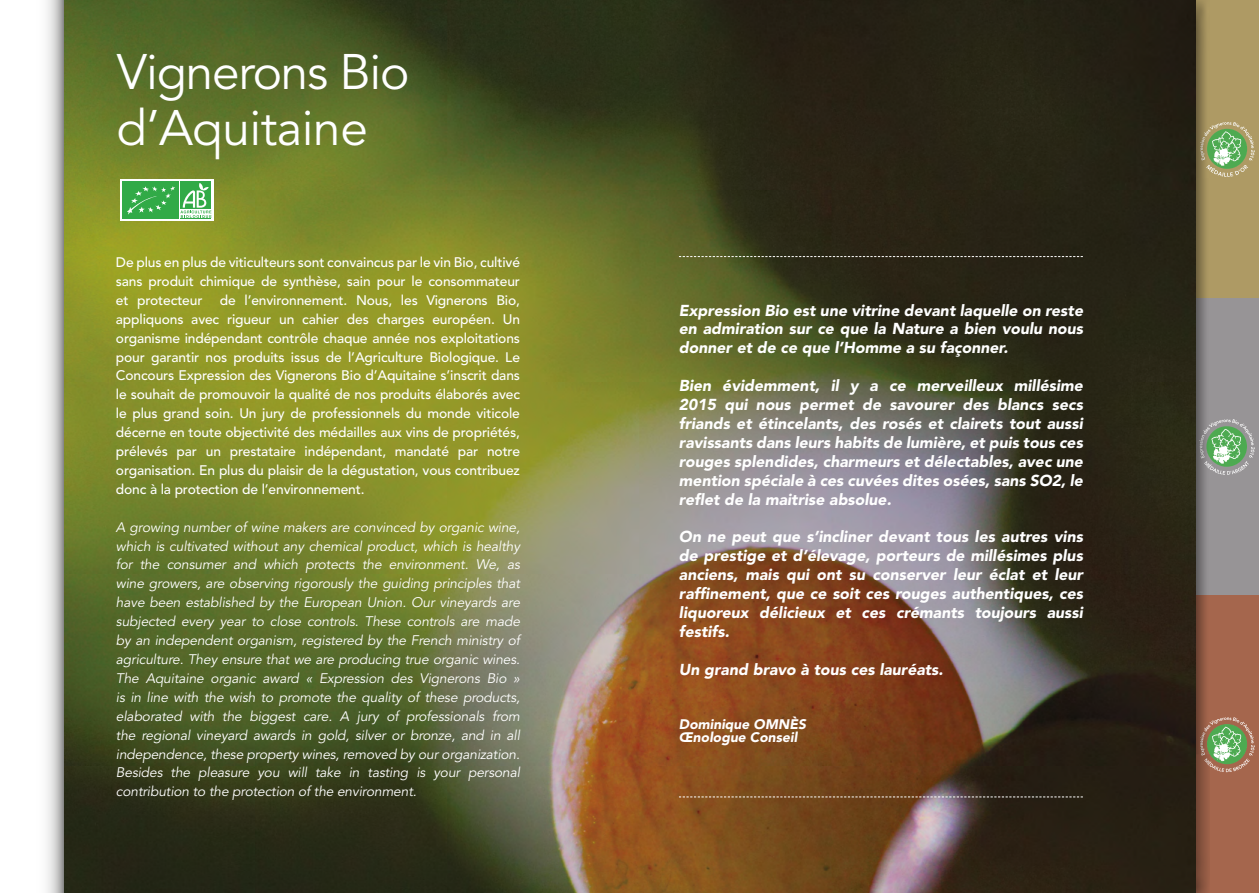
<style>
.page{position:relative;width:1259px;height:893px;background:#fff}
.page>*{position:absolute;margin:0;border:0;box-sizing:border-box;transform-origin:0 0}
.t1{font:49.5px/56.7px "Avenir";letter-spacing:-.02em;color:#fff}
.t2{font:italic 900 15.75px/18.9px "Avenir";color:#fff;text-align:justify}
.t3{font:italic 13.8px/18.9px "Avenir";letter-spacing:-.01em;color:#fff;text-align:justify}
.t4{font:500 13.8px/18.9px "Avenir";letter-spacing:-.01em;color:#fff;text-align:justify}
.t5{font:italic 900 13.8px/13.5px "Avenir";color:#fff}
</style>
<div class="page">
<div style="left:1195px;top:595px;width:64px;height:298px;background:#a5664d"></div>
<div style="left:1195px;top:298px;width:64px;height:297px;background:#979496"></div>
<div style="left:1195px;top:0;width:64px;height:298px;background:#ae9a64"></div>
<svg style="left:1209px;top:122px;width:45px;height:55px"></svg>
<svg style="left:1209px;top:717px;width:45px;height:55px"></svg>
<svg style="left:1209px;top:419px;width:45px;height:56px"></svg>
<div style="left:627px;top:0;width:582px;height:893px;background:#000;opacity:.41"></div>
<img style="left:64px;top:0;width:1131px;height:893px">
<svg style="left:47px;top:0;width:17px;height:893px"></svg>
<svg style="left:120px;top:180px;width:93px;height:41px"></svg>
<div style="left:122px;top:182px;width:56px;height:37px;background:#31aa47"></div>
<hr style="left:180px;top:219px;width:31px;height:1px;background:#31aa47">
<div style="left:180px;top:182px;width:31px;height:27px;background:#31aa47"></div>
<svg style="left:127px;top:183px;width:84px;height:35px"></svg>
<svg style="left:679px;top:256px;width:404px;height:1px"></svg>
<svg style="left:679px;top:796px;width:404px;height:1px"></svg>
<h1 class="t1" style="left:117px;top:45px;width:294px">Vignerons Bio d’Aquitaine</h1>
<p class="t4" style="left:116px;top:253px;width:405px">De plus en plus de viticulteurs sont convaincus par le vin Bio, cultivé sans produit chimique de synthèse, sain pour le consommateur et protecteur</p>
<p class="t4" style="left:116px;top:291px;width:405px;text-indent:104px">de l’environnement. Nous, les Vignerons Bio, appliquons avec rigueur un cahier des charges européen. Un organisme indépendant contrôle chaque année nos exploitations pour garantir nos produits issus de l’Agriculture Biologique. Le Concours Expression des Vignerons Bio d’Aquitaine s’inscrit dans le souhait de promouvoir la qualité de nos produits élaborés avec le plus grand soin. Un jury de professionnels du monde viticole décerne en toute objectivité des médailles aux vins de propriétés, prélevés par un prestataire indépendant, mandaté par notre organisation. En plus du plaisir de la dégustation, vous contribuez donc à la protection de l’environnement.</p>
<p class="t3" style="left:116px;top:518px;width:405px">A growing number of wine makers are convinced by organic wine, which is cultivated without any chemical product, which is healthy for the consumer and which protects the environment. We, as wine growers, are observing rigorously the guiding principles that have been established by the European Union. Our vineyards are subjected every year to close controls. These controls are made by an independent organism, registered by the French ministry of agriculture. They ensure that we are producing true organic wines.<br>The Aquitaine organic award « Expression des Vignerons Bio » is in line with the wish to promote the quality of these products, elaborated with the biggest care. A jury of professionals from the regional vineyard awards in gold, silver or bronze, and in all independence, these property wines, removed by our organization.<br>Besides the pleasure you will take in tasting is your personal contribution to the protection of the environment.</p>
<p class="t2" style="left:679px;top:301px;width:406px">Expression Bio est une vitrine devant laquelle on reste en admiration sur ce que la Nature a bien voulu nous donner et de ce que l’Homme a su façonner.</p>
<p class="t2" style="left:679px;top:376px;width:405px">Bien évidemment, il y a ce merveilleux millésime 2015 qui nous permet de savourer des blancs secs friands et étincelants, des rosés et clairets tout aussi ravissants dans leurs habits de lumière, et puis tous ces rouges splendides, charmeurs et délectables, avec une mention spéciale à ces cuvées dites osées, sans SO2, le reflet de la maitrise absolue.</p>
<p class="t2" style="left:679px;top:527px;width:405px">On ne peut que s’incliner devant tous les autres vins de prestige et d’élevage, porteurs de millésimes plus anciens, mais qui ont su conserver leur éclat et leur raffinement, que ce soit ces rouges authentiques, ces liquoreux délicieux et ces crémants toujours aussi festifs.</p>
<p class="t2" style="left:679px;top:660px;width:266px">Un grand bravo à tous ces lauréats.</p>
<p class="t5" style="left:679px;top:717px;width:128px">Dominique OMNÈS<br>Œnologue Conseil</p>
</div>
